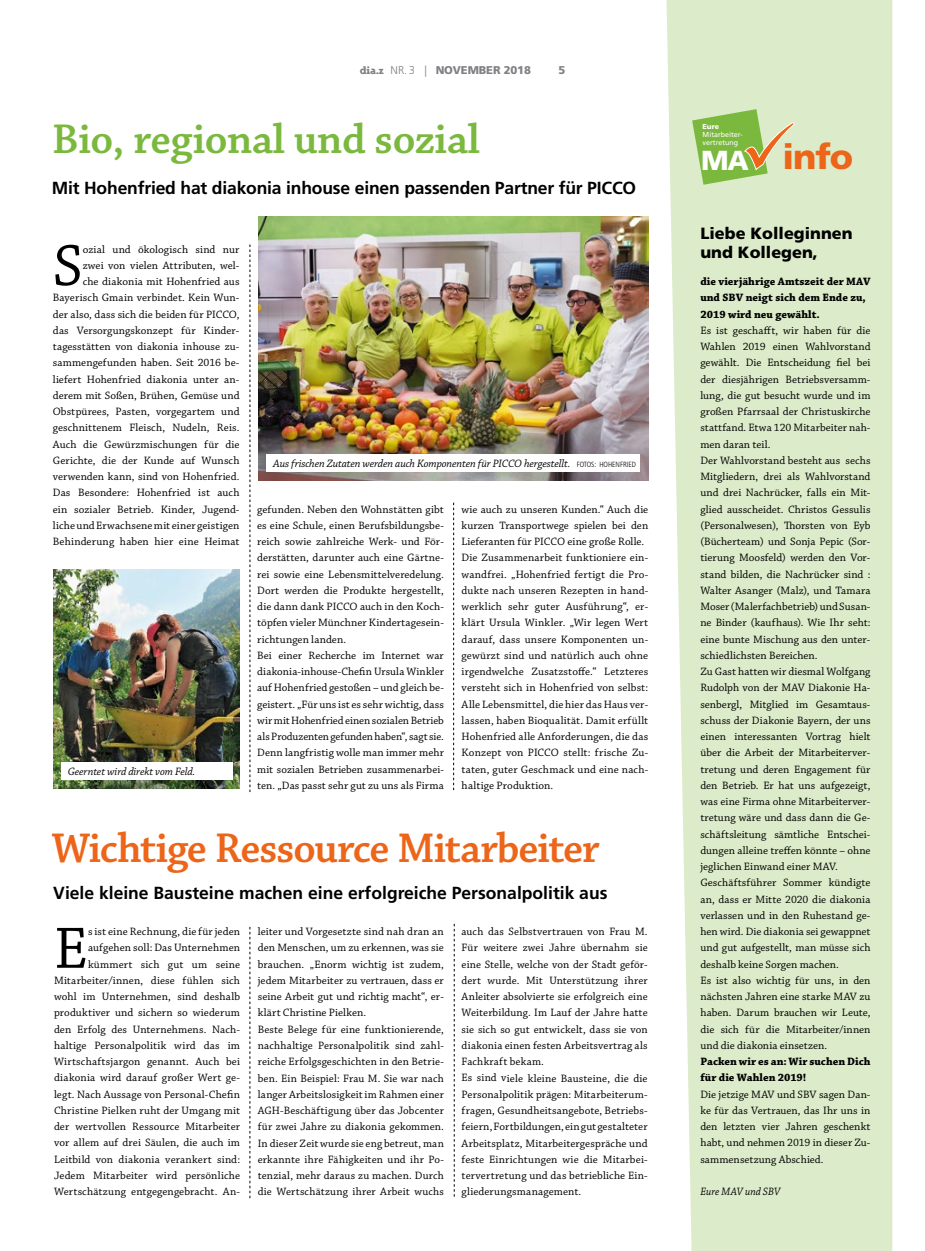
<style>
.page{position:relative;width:925px;height:1251px;background:#fff}
.page>*{position:absolute;margin:0;border:0;box-sizing:border-box;transform-origin:0 0}
.t1{font:61.25px "Chaparral Pro";color:#000}
.t2{font:600 43.75px "Chaparral Pro";letter-spacing:-.025em;color:#ec6519}
.t3{font:600 43.75px "Chaparral Pro";letter-spacing:-.01em;color:#7bb83e}
.t4{font:900 35px "Frutiger LT Std";color:#ec6519}
.t5{font:700 17.5px "Frutiger LT Std";color:#000}
.t6{font:900 16.25px/18.8px "Frutiger LT Std";color:#000}
.t7{font:11.25px/16.2px "Chaparral Pro";letter-spacing:.01em;color:#000;text-align:justify}
.t8{font:700 11.25px/16.2px "Chaparral Pro";color:#000}
.t9{font:italic 11.25px "Chaparral Pro";letter-spacing:-.01em;color:#000}
.t10{font:900 11.25px "Frutiger LT Std";letter-spacing:-.01em;color:#818084}
.t11{font:italic 11.25px "Chaparral Pro";letter-spacing:-.01em;color:#000;scale:.94 1}
.t12{font:7.12px/7.9px "Frutiger LT Std";color:#fff}
.t13{font:900 7.12px "Frutiger LT Std";color:#fff}
.s1{font-family:"Triplex Serif Extra Bold Oldstyle";font-weight:400}
.s2{font-weight:300}
.s3{font-family:"Frutiger LT Std";font-weight:300;font-style:normal;font-stretch:condensed;font-size:7.5px}
.s4{font-size:27.5px;color:#fff}
</style>
<div class="page">
<svg style="left:250px;top:244px;width:1px;height:548px"></svg>
<div style="left:666px;top:0;width:226px;height:1251px;background:#dcebc9"></div>
<svg style="left:453px;top:503px;width:1px;height:287px"></svg>
<svg style="left:692px;top:109px;width:103px;height:76px;background:#abcb7b"></svg>
<svg style="left:250px;top:927px;width:1px;height:271px"></svg>
<img style="left:259px;top:216px;width:389px;height:264px">
<div style="left:266px;top:454px;width:373px;height:18px;background:#fff"></div>
<img style="left:53px;top:570px;width:187px;height:219px">
<div style="left:61px;top:762px;width:171px;height:18px;background:#fff"></div>
<svg style="left:454px;top:924px;width:1px;height:272px"></svg>
<p class="t10" style="left:360px;top:63px;width:173px"><span class="s1">dia.z</span> <span class="s2">Nr. 3 |</span> November 2018</p>
<p class="t10" style="left:558px;top:63px;width:8px">5</p>
<h2 class="t3" style="left:52px;top:114px;width:429px">Bio, regional und sozial</h2>
<h3 class="t5" style="left:52px;top:177px;width:545px">Mit Hohenfried hat diakonia inhouse einen passenden Partner für picc</h3>
<h3 class="t5" style="left:622px;top:177px;width:15px">o</h3>
<h1 class="t1" style="left:53px;top:232px;width:32px">S</h1>
<p class="t7" style="left:83px;top:241px;width:158px">ozial und ökologisch sind nur</p>
<p class="t7" style="left:83px;top:258px;width:158px">zwei von vielen Attributen, wel-</p>
<p class="t7" style="left:83px;top:274px;width:158px">che diakonia mit Hohenfried aus</p>
<p class="t7" style="left:53px;top:290px;width:188px">Bayerisch Gmain verbindet. Kein Wun-</p>
<p class="t7" style="left:53px;top:306px;width:161px">der also, dass sich die beiden für picco</p>
<p class="t7" style="left:53px;top:306px;width:188px;text-indent:184px">, das Versorgungskonzept für Kinder&shy;tagesstätten von diakonia inhouse zu&shy;sammengefunden haben. Seit 2016 be&shy;liefert Hohenfried diakonia unter an&shy;derem mit Soßen, Brühen, Gemüse und Obstpürees, Pasten, vorgegartem und geschnittenem Fleisch, Nudeln, Reis.<br>Auch die Gewürzmischungen für die Gerichte, die der Kunde auf Wunsch verwenden kann, sind von Hohenfried.<br>Das Besondere: Hohenfried ist auch ein sozialer Betrieb. Kinder, Jugend&shy;liche und Erwachsene mit einer geistigen Behinderung haben hier eine Heimat</p>
<p class="t9" style="left:68px;top:765px;width:129px">Geerntet wird direkt vom Feld.</p>
<p class="t9" style="left:273px;top:457px;width:364px">Aus frischen Zutaten werden auch Komponenten für PICCO hergestellt. <span class="s3">FOTOS: HOH ENF RI ED</span></p>
<p class="t7" style="left:257px;top:501px;width:188px">gefunden. Neben den Wohnstätten gibt es eine Schule, einen Berufsbildungsbe&shy;reich sowie zahlreiche Werk- und För&shy;derstätten, darunter auch eine Gärtne&shy;rei sowie eine Lebensmittelveredelung.<br>Dort werden die Produkte hergestellt, die dann dank picco</p>
<p class="t7" style="left:257px;top:599px;width:188px;text-align:left;text-indent:103px">auch in den Koch&shy;töpfen vieler Münchner Kindertagesein&shy;richtungen landen.<br>Bei einer Recherche im Internet war diakonia-inhouse-Chefin Ursula Winkler auf Hohenfried gestoßen – und gleich be&shy;geistert. „Für uns ist es sehr wichtig, dass wir mit Hohenfried einen sozialen Betrieb als Produzenten gefunden haben“, sagt sie.<br>Denn langfristig wolle man immer mehr mit sozialen Betrieben zusammenarbei&shy;ten. „Das passt sehr gut zu uns als Firma</p>
<p class="t7" style="left:462px;top:501px;width:188px">wie auch zu unseren Kunden.“ Auch die kurzen Transportwege spielen bei den Lieferanten für picco</p>
<p class="t7" style="left:462px;top:534px;width:188px;text-align:left;text-indent:106px">eine große Rolle.<br>Die Zusammenarbeit funktioniere ein&shy;wandfrei. „Hohenfried fertigt die Pro&shy;dukte nach unseren Rezepten in hand&shy;werklich sehr guter Ausführung“, er&shy;klärt Ursula Winkler. „Wir legen Wert darauf, dass unsere Komponenten un&shy;gewürzt sind und natürlich auch ohne irgendwelche Zusatzstoffe.“ Letzteres versteht sich in Hohenfried von selbst:<br>Alle Lebensmittel, die hier das Haus ver&shy;lassen, haben Bioqualität. Damit erfüllt Hohenfried alle Anforderungen, die das Konzept von picco</p>
<p class="t7" style="left:462px;top:745px;width:188px;text-indent:102px">stellt: frische Zu&shy;taten, guter Geschmack und eine nach&shy;haltige Produktion.</p>
<h2 class="t2" style="left:52px;top:823px;width:549px">Wichtige Ressource Mitarbeiter</h2>
<h3 class="t5" style="left:53px;top:883px;width:556px">Viele kleine Bausteine machen eine erfolgreiche Personalpolitik aus</h3>
<p class="t7" style="left:54px;top:924px;width:188px;text-align:right">s ist eine Rechnung, die für jeden aufgehen soll: Das Unternehmen kümmert sich gut um seine Mitarbeiter/innen, diese fühlen sich wohl im Unternehmen, sind deshalb produktiver und sichern so wiederum den Erfolg des Unternehmens. Nach&shy;haltige Personalpolitik wird das im Wirtschaftsjargon genannt. Auch bei diakonia wird darauf großer Wert ge&shy;legt. Nach Aussage von Personal-Chefin Christine Pielken ruht der Umgang mit der wertvollen Ressource Mitarbeiter vor allem auf drei Säulen, die auch im Leitbild von diakonia verankert sind:<br>Jedem Mitarbeiter wird persönliche Wertschätzung entgegengebracht. An-</p>
<p class="t7" style="left:258px;top:924px;width:188px;text-align:left">leiter und Vorgesetzte sind nah dran an den Menschen, um zu erkennen, was sie brauchen. „Enorm wichtig ist zudem, jedem Mitarbeiter zu vertrauen, dass er seine Arbeit gut und richtig macht“, er&shy;klärt Christine Pielken.<br>Beste Belege für eine funktionierende, nachhaltige Personalpolitik sind zahl&shy;reiche Erfolgsgeschichten in den Betrie&shy;ben. Ein Beispiel: Frau M. Sie war nach langer Arbeitslosigkeit im Rahmen einer AGH-Beschäftigung über das Jobcenter für zwei Jahre zu diakonia gekommen.<br>In dieser Zeit wurde sie eng betreut, man erkannte ihre Fähigkeiten und ihr Po&shy;tenzial, mehr daraus zu machen. Durch die Wertschätzung ihrer Arbeit wuchs</p>
<p class="t7" style="left:462px;top:924px;width:188px;text-align:left">auch das Selbstvertrauen von Frau M.<br>Für weitere zwei Jahre übernahm sie eine Stelle, welche von der Stadt geför&shy;dert wurde. Mit Unterstützung ihrer Anleiter absolvierte sie erfolgreich eine Weiterbildung. Im Lauf der Jahre hatte sie sich so gut entwickelt, dass sie von diakonia einen festen Arbeitsvertrag als Fachkraft bekam.<br>Es sind viele kleine Bausteine, die die Personalpolitik prägen: Mitarbeiterum&shy;fragen, Gesundheitsangebote, Betriebs&shy;feiern, Fortbildungen, ein gut gestalteter Arbeitsplatz, Mitarbeitergespräche und feste Einrichtungen wie die Mitarbei&shy;tervertretung und das betriebliche Ein&shy;gliederungsmanagement.</p>
<h1 class="t1" style="left:54px;top:914px;width:35px">E</h1>
<p class="t13" style="left:702px;top:122px;width:18px">Eure</p>
<p class="t12" style="left:702px;top:131px;width:42px">Mitarbeiter&shy;vertretung</p>
<h3 class="t4" style="left:701px;top:136px;width:154px"><span class="s4">MA</span> info</h3>
<h3 class="t6" style="left:700px;top:224px;width:154px">Liebe Kolleginnen und Kollegen,</h3>
<p class="t8" style="left:700px;top:274px;width:172px">die vierjährige Amtszeit der MAV und SBV neigt sich dem Ende zu,<br>2019 wird neu gewählt.</p>
<p class="t7" style="left:700px;top:323px;width:172px;text-align:left">Es ist geschafft, wir haben für die Wahlen 2019 einen Wahlvorstand gewählt. Die Entscheidung fiel bei der diesjährigen Betriebsversamm&shy;lung, die gut besucht wurde und im großen Pfarrsaal der Christuskirche stattfand. Etwa 120 Mitarbeiter nah&shy;men daran teil.<br>Der Wahlvorstand besteht aus sechs Mitgliedern, drei als Wahlvorstand und drei Nachrücker, falls ein Mit&shy;glied ausscheidet. Christos Gessulis (Personalwesen), Thorsten von Eyb (Bücherteam) und Sonja Pepic (Sor&shy;tierung Moosfeld) werden den Vor&shy;stand bilden, die Nachrücker sind :<br>Walter Asanger (Malz), und Tamara Moser (Malerfachbetrieb) und Susan&shy;ne Binder (kaufhaus). Wie Ihr seht: eine bunte Mischung aus den unter&shy;schiedlichsten Bereichen.<br>Zu Gast hatten wir diesmal Wolfgang Rudolph von der MAV Diakonie Ha&shy;senbergl, Mitglied im Gesamtaus&shy;schuss der Diakonie Bayern, der uns einen interessanten Vortrag hielt über die Arbeit der Mitarbeiterver&shy;tretung und deren Engagement für den Betrieb. Er hat uns aufgezeigt, was eine Firma ohne Mitarbeiterver&shy;tretung wäre und dass dann die Ge&shy;schäftsleitung sämtliche Entschei&shy;dungen alleine treffen könnte – ohne jeglichen Einwand einer MAV.<br>Geschäftsführer Sommer kündigte an, dass er Mitte 2020 die diakonia verlassen und in den Ruhestand ge&shy;hen wird. Die diakonia sei gewappnet und gut aufgestellt, man müsse sich deshalb keine Sorgen machen.<br>Es ist also wichtig für uns, in den nächsten Jahren eine starke MAV zu haben. Darum brauchen wir Leute, die sich für die Mitarbeiter/innen und die diakonia einsetzen.</p>
<p class="t8" style="left:700px;top:1054px;width:172px">Packen wir es an: Wir suchen Dich für die Wahlen 2019!</p>
<p class="t7" style="left:700px;top:1086px;width:172px">Die jetzige MAV und SBV sagen Dan&shy;ke für das Vertrauen, das Ihr uns in den letzten vier Jahren geschenkt habt, und nehmen 2019 in dieser Zu&shy;sammensetzung Abschied.</p>
<p class="t11" style="left:700px;top:1185px;width:87px">Eure MAV und SBV</p>
</div>
